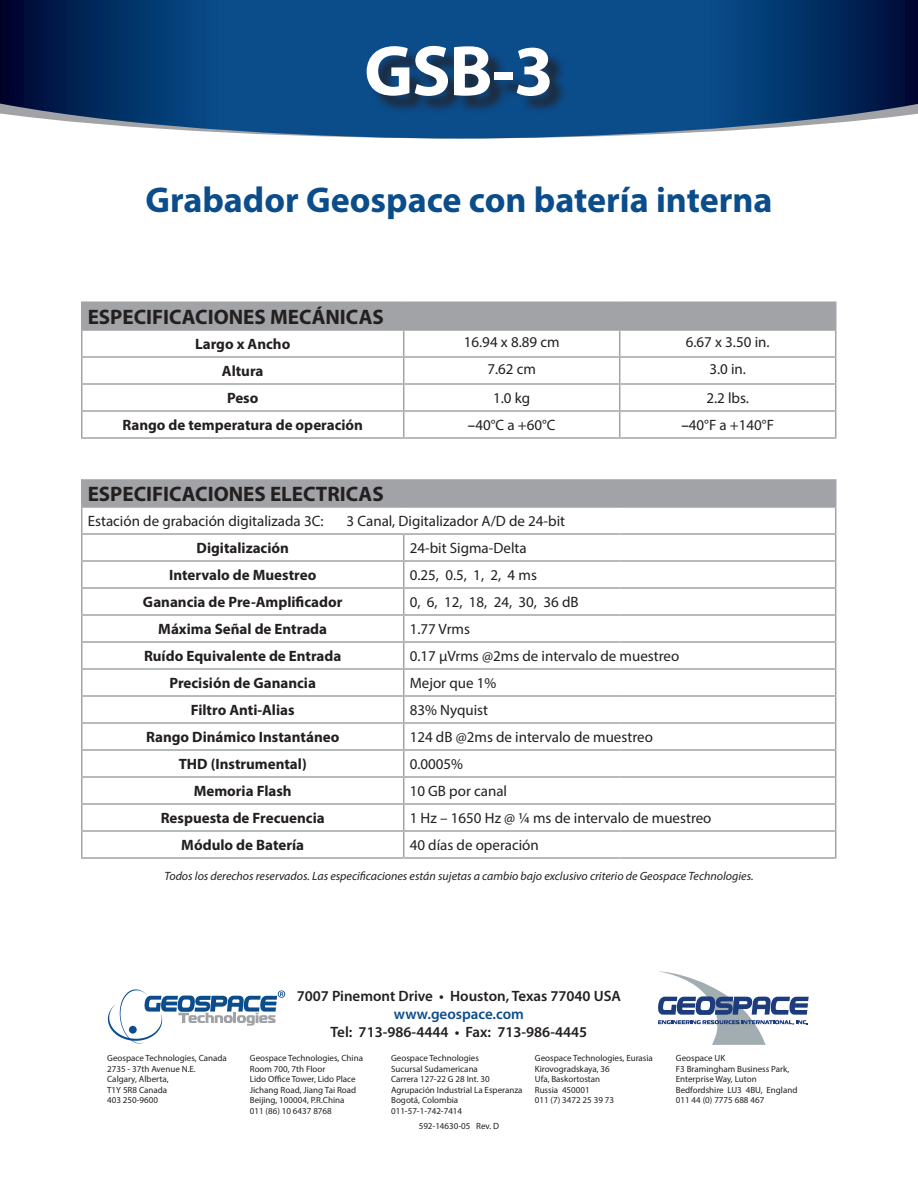
<style>
.page{position:relative;width:918px;height:1188px;background:#fff}
.page>*{position:absolute;margin:0;border:0;box-sizing:border-box;transform-origin:0 0}
.t1{font:700 72px "Myriad Pro";color:#fff}
.t2{font:700 36px "Myriad Pro";color:#0b4c8b}
.t3{font:700 21px "Myriad Pro";color:#231f20}
.Tabbed_Paragraph{font:15px "Myriad Pro";color:#231f20}
.t4{font:700 15px "Myriad Pro";color:#231f20}
.t5{font:600 15px "Myriad Pro";color:#231f20}
.t6{font:600 15px "Myriad Pro";color:#0b4c8b}
.t7{font:italic 12px "Myriad Pro";color:#231f20}
.t8{font:9px/10.5px "Myriad Pro";color:#231f20}
.s1{font-weight:600}
</style>
<div class="page">
<svg style="left:0;top:0;width:918px;height:139px;background:#1b4c80"></svg>
<svg style="left:108px;top:989px;width:177px;height:55px"></svg>
<svg style="left:658px;top:971px;width:151px;height:74px"></svg>
<svg style="left:82px;top:303px;width:753px;height:203px"></svg>
<hr style="left:81px;top:302px;width:323px;height:1px;background:#a1a3a6">
<hr style="left:404px;top:302px;width:216px;height:1px;background:#a1a3a6">
<hr style="left:620px;top:302px;width:216px;height:1px;background:#a1a3a6">
<hr style="left:81px;top:329px;width:323px;height:2px;background:#a1a3a6">
<hr style="left:404px;top:329px;width:216px;height:2px;background:#a1a3a6">
<hr style="left:620px;top:329px;width:216px;height:2px;background:#a1a3a6">
<hr style="left:81px;top:356px;width:323px;height:2px;background:#a1a3a6">
<hr style="left:404px;top:356px;width:216px;height:2px;background:#a1a3a6">
<hr style="left:620px;top:356px;width:216px;height:2px;background:#a1a3a6">
<hr style="left:81px;top:383px;width:323px;height:2px;background:#a1a3a6">
<hr style="left:404px;top:383px;width:216px;height:2px;background:#a1a3a6">
<hr style="left:620px;top:383px;width:216px;height:2px;background:#a1a3a6">
<hr style="left:81px;top:410px;width:323px;height:2px;background:#a1a3a6">
<svg style="left:81px;top:303px;width:1px;height:134px"></svg>
<hr style="left:404px;top:410px;width:216px;height:2px;background:#a1a3a6">
<svg style="left:403px;top:331px;width:1px;height:106px"></svg>
<hr style="left:620px;top:410px;width:216px;height:2px;background:#a1a3a6">
<svg style="left:619px;top:331px;width:1px;height:106px"></svg>
<svg style="left:835px;top:303px;width:1px;height:134px"></svg>
<hr style="left:81px;top:506px;width:323px;height:2px;background:#a1a3a6">
<hr style="left:404px;top:506px;width:216px;height:2px;background:#a1a3a6">
<hr style="left:620px;top:506px;width:216px;height:2px;background:#a1a3a6">
<hr style="left:81px;top:533px;width:323px;height:2px;background:#a1a3a6">
<hr style="left:404px;top:533px;width:216px;height:2px;background:#a1a3a6">
<hr style="left:620px;top:533px;width:216px;height:2px;background:#a1a3a6">
<hr style="left:81px;top:560px;width:323px;height:2px;background:#a1a3a6">
<hr style="left:404px;top:560px;width:216px;height:2px;background:#a1a3a6">
<hr style="left:620px;top:560px;width:216px;height:2px;background:#a1a3a6">
<hr style="left:81px;top:587px;width:323px;height:2px;background:#a1a3a6">
<hr style="left:404px;top:587px;width:216px;height:2px;background:#a1a3a6">
<hr style="left:620px;top:587px;width:216px;height:2px;background:#a1a3a6">
<hr style="left:81px;top:614px;width:323px;height:2px;background:#a1a3a6">
<hr style="left:404px;top:614px;width:216px;height:2px;background:#a1a3a6">
<hr style="left:620px;top:614px;width:216px;height:2px;background:#a1a3a6">
<hr style="left:81px;top:641px;width:323px;height:2px;background:#a1a3a6">
<hr style="left:404px;top:641px;width:216px;height:2px;background:#a1a3a6">
<hr style="left:620px;top:641px;width:216px;height:2px;background:#a1a3a6">
<hr style="left:81px;top:668px;width:323px;height:2px;background:#a1a3a6">
<hr style="left:404px;top:668px;width:216px;height:2px;background:#a1a3a6">
<hr style="left:620px;top:668px;width:216px;height:2px;background:#a1a3a6">
<hr style="left:81px;top:695px;width:323px;height:2px;background:#a1a3a6">
<hr style="left:404px;top:695px;width:216px;height:2px;background:#a1a3a6">
<hr style="left:620px;top:695px;width:216px;height:2px;background:#a1a3a6">
<hr style="left:81px;top:722px;width:323px;height:2px;background:#a1a3a6">
<hr style="left:404px;top:722px;width:216px;height:2px;background:#a1a3a6">
<hr style="left:620px;top:722px;width:216px;height:2px;background:#a1a3a6">
<hr style="left:81px;top:749px;width:323px;height:2px;background:#a1a3a6">
<hr style="left:404px;top:749px;width:216px;height:2px;background:#a1a3a6">
<hr style="left:620px;top:749px;width:216px;height:2px;background:#a1a3a6">
<hr style="left:81px;top:776px;width:323px;height:2px;background:#a1a3a6">
<hr style="left:404px;top:776px;width:216px;height:2px;background:#a1a3a6">
<hr style="left:620px;top:776px;width:216px;height:2px;background:#a1a3a6">
<hr style="left:81px;top:803px;width:323px;height:2px;background:#a1a3a6">
<hr style="left:404px;top:803px;width:216px;height:2px;background:#a1a3a6">
<hr style="left:620px;top:803px;width:216px;height:2px;background:#a1a3a6">
<hr style="left:81px;top:830px;width:323px;height:2px;background:#a1a3a6">
<svg style="left:81px;top:479px;width:1px;height:378px"></svg>
<hr style="left:404px;top:830px;width:216px;height:2px;background:#a1a3a6">
<svg style="left:403px;top:535px;width:1px;height:322px"></svg>
<hr style="left:620px;top:830px;width:216px;height:2px;background:#a1a3a6">
<svg style="left:835px;top:479px;width:1px;height:378px"></svg>
<hr style="left:81px;top:857px;width:323px;height:2px;background:#a1a3a6">
<hr style="left:404px;top:857px;width:216px;height:2px;background:#a1a3a6">
<hr style="left:620px;top:857px;width:216px;height:2px;background:#a1a3a6">
<hr style="left:81px;top:437px;width:323px;height:2px;background:#a1a3a6">
<hr style="left:404px;top:437px;width:216px;height:2px;background:#a1a3a6">
<hr style="left:620px;top:437px;width:216px;height:2px;background:#a1a3a6">
<div style="left:369px;top:49px;width:199px;height:65px;background:#231f20;opacity:.75"></div>
<p class="t1" style="left:364px;top:24px;width:191px">GSB-3</p>
<p class="t2" style="left:145px;top:176px;width:629px">Grabador Geospace con batería interna</p>
<p class="t3" style="left:88px;top:303px;width:298px">ESPECIFICACIONES MECÁNICAS</p>
<p class="t4" style="left:195px;top:334px;width:97px">Largo x Ancho</p>
<p class="Tabbed_Paragraph" style="left:464px;top:333px;width:97px">16.94 x 8.89 cm</p>
<p class="Tabbed_Paragraph" style="left:686px;top:333px;width:85px">6.67 x 3.50 in.</p>
<p class="t4" style="left:222px;top:361px;width:43px">Altura</p>
<p class="Tabbed_Paragraph" style="left:487px;top:360px;width:50px">7.62 cm</p>
<p class="Tabbed_Paragraph" style="left:709px;top:360px;width:38px">3.0 in.</p>
<p class="t4" style="left:227px;top:388px;width:33px">Peso</p>
<p class="Tabbed_Paragraph" style="left:493px;top:389px;width:39px">1.0 kg</p>
<p class="Tabbed_Paragraph" style="left:706px;top:389px;width:44px">2.2 lbs.</p>
<p class="t4" style="left:122px;top:415px;width:242px">Rango de temperatura de operación</p>
<p class="Tabbed_Paragraph" style="left:468px;top:416px;width:89px"><span class="s1">–</span>40°C a +60°C</p>
<p class="Tabbed_Paragraph" style="left:681px;top:416px;width:94px"><span class="s1">–</span>40°F a +140°F</p>
<p class="t3" style="left:88px;top:480px;width:297px">ESPECIFICACIONES ELECTRICAS</p>
<p class="Tabbed_Paragraph" style="left:88px;top:512px;width:237px">Estación de grabación digitalizada 3C:</p>
<p class="Tabbed_Paragraph" style="left:347px;top:512px;width:220px">3 Canal, Digitalizador A/D de 24-bit</p>
<p class="t4" style="left:197px;top:538px;width:94px">Digitalización</p>
<p class="Tabbed_Paragraph" style="left:410px;top:539px;width:119px">24-bit Sigma-Delta</p>
<p class="t4" style="left:169px;top:565px;width:149px">Intervalo de Muestreo</p>
<p class="Tabbed_Paragraph" style="left:410px;top:566px;width:129px">0.25, 0.5, 1, 2, 4 ms</p>
<p class="t4" style="left:143px;top:592px;width:201px">Ganancia de Pre-Amplificador</p>
<p class="Tabbed_Paragraph" style="left:410px;top:593px;width:170px">0, 6, 12, 18, 24, 30, 36 dB</p>
<p class="t4" style="left:158px;top:619px;width:170px">Máxima Señal de Entrada</p>
<p class="Tabbed_Paragraph" style="left:410px;top:620px;width:62px">1.77 Vrms</p>
<p class="t4" style="left:144px;top:646px;width:199px">Ruído Equivalente de Entrada</p>
<p class="Tabbed_Paragraph" style="left:410px;top:647px;width:271px">0.17 μVrms @2ms de intervalo de muestreo</p>
<p class="t4" style="left:169px;top:673px;width:148px">Precisión de Ganancia</p>
<p class="Tabbed_Paragraph" style="left:410px;top:674px;width:88px">Mejor que 1%</p>
<p class="t4" style="left:191px;top:700px;width:105px">Filtro Anti-Alias</p>
<p class="Tabbed_Paragraph" style="left:410px;top:701px;width:80px">83% Nyquist</p>
<p class="t4" style="left:146px;top:727px;width:195px">Rango Dinámico Instantáneo</p>
<p class="Tabbed_Paragraph" style="left:410px;top:728px;width:245px">124 dB @2ms de intervalo de muestreo</p>
<p class="t4" style="left:179px;top:754px;width:130px">THD (Instrumental)</p>
<p class="Tabbed_Paragraph" style="left:410px;top:755px;width:55px">0.0005%</p>
<p class="t4" style="left:194px;top:781px;width:99px">Memoria Flash</p>
<p class="Tabbed_Paragraph" style="left:410px;top:782px;width:99px">10 GB por canal</p>
<p class="t4" style="left:161px;top:808px;width:165px">Respuesta de Frecuencia</p>
<p class="Tabbed_Paragraph" style="left:410px;top:809px;width:303px">1 Hz – 1650 Hz @ ¼ ms de intervalo de muestreo</p>
<p class="t4" style="left:181px;top:835px;width:124px">Módulo de Batería</p>
<p class="Tabbed_Paragraph" style="left:410px;top:836px;width:131px">40 días de operación</p>
<p class="t7" style="left:164px;top:869px;width:591px">Todos los derechos reservados. Las especificaciones están sujetas a cambio bajo exclusivo criterio de Geospace Technologies.</p>
<p class="t5" style="left:297px;top:986px;width:326px">7007 Pinemont Drive • Houston, Texas 77040 USA</p>
<p class="t6" style="left:394px;top:1004px;width:131px">www.geospace.com</p>
<p class="t5" style="left:331px;top:1022px;width:258px">Tel: 713-986-4444 • Fax: 713-986-4445</p>
<p class="t8" style="left:107px;top:1053px;width:121px">Geospace Technologies, Canada<br>2735 - 37th Avenue N.E.<br>Calgary, Alberta,<br>T1Y 5R8 Canada<br>403 250-9600</p>
<p class="t8" style="left:250px;top:1053px;width:115px">Geospace Technologies, China<br>Room 700, 7th Floor<br>Lido Office Tower, Lido Place<br>Jichang Road, Jiang Tai Road<br>Beijing, 100004, P.R.China<br>011 (86) 10 6437 8768</p>
<p class="t8" style="left:391px;top:1053px;width:133px">Geospace Technologies<br>Sucursal Sudamericana<br>Carrera 127-22 G 28 Int. 30<br>Agrupación Industrial La Esperanza<br>Bogotá, Colombia<br>011-57-1-742-7414</p>
<p class="t8" style="left:535px;top:1053px;width:120px">Geospace Technologies, Eurasia<br>Kirovogradskaya, 36<br>Ufa, Baskortostan<br>Russia 450001<br>011 (7) 3472 25 39 73</p>
<p class="t8" style="left:676px;top:1053px;width:123px">Geospace UK<br>F3 Bramingham Business Park,<br>Enterprise Way, Luton<br>Bedfordshire LU3 4BU, England<br>011 44 (0) 7775 688 467</p>
<p class="t8" style="left:419px;top:1120px;width:82px">592-14630-05 Rev. D</p>
</div>
